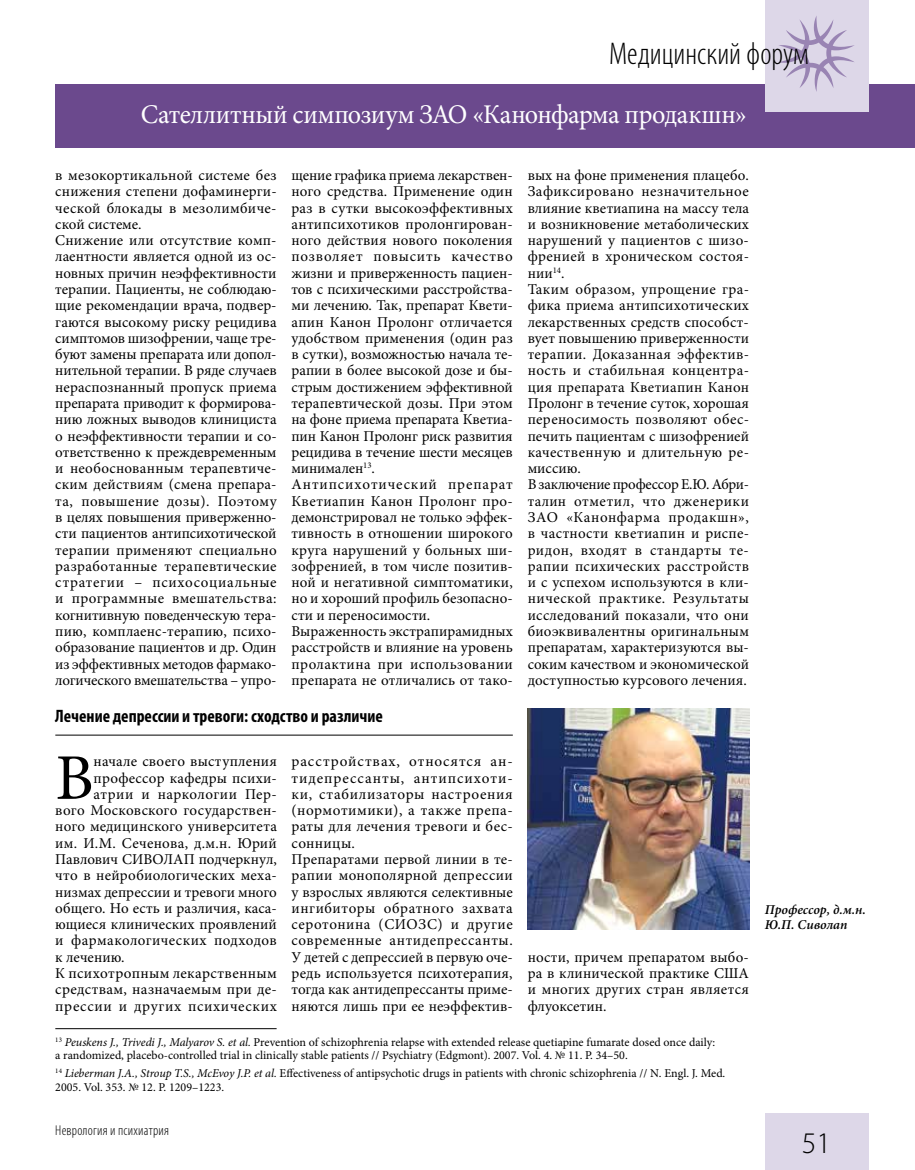
<style>
.page{position:relative;width:915px;height:1170px;background:#fff}
.page>*{position:absolute;margin:0;border:0;box-sizing:border-box;transform-origin:0 0}
.t1{font:65.1px "Minion Pro";color:#000}
.t2{font:300 condensed 31.5px "Myriad Pro";color:#000}
.t3{font:300 30px "Myriad Pro";color:#000}
.t4{font:27px "Minion Pro";letter-spacing:-.015em;color:#fff}
.t5{font:700 condensed 18px "Myriad Pro";color:#000}
.t6{font:15px/16.4px "Minion Pro";letter-spacing:.01em;color:#000}
.t7{font:15px "Minion Pro";letter-spacing:.03em;color:#000}
.t8{font:15px "Minion Pro";letter-spacing:.04em;color:#000}
.t9{font:300 condensed 14.25px "Myriad Pro";letter-spacing:.015em;color:#000}
.t10{font:italic 600 13.5px/15px "Minion Pro";color:#000}
.t11{font:12px/13.5px "Minion Pro";color:#000}
.s1{font-style:italic}
</style>
<div class="page">
<div style="left:55px;top:84px;width:859px;height:63px;background:#6b498d"></div>
<div style="left:764px;top:1113px;width:103px;height:56px;background:#ddd7e8"></div>
<div style="left:764px;top:0;width:103px;height:111px;background:#ddd7e8"></div>
<svg style="left:779px;top:16px;width:75px;height:76px"></svg>
<hr style="left:55px;top:1028px;width:221px;height:1px;background:#000">
<hr style="left:55px;top:734px;width:457px;height:1px;background:#000">
<img style="left:527px;top:708px;width:221px;height:221px">
<h2 class="t2" style="left:608px;top:35px;width:201px">Медицинский форум</h2>
<h3 class="t4" style="left:141px;top:96px;width:607px">Сателлитный симпозиум ЗАО «Канонфарма продакшн»</h3>
<p class="t6" style="left:55px;top:167px;width:223px">в мезокортикальной системе без снижения степени дофаминерги&shy;ческой блокады в мезолимбиче&shy;ской системе.<br>Снижение или отсутствие комп&shy;лаентности является одной из ос&shy;новных причин неэффективности терапии. Пациенты, не соблюдаю&shy;щие рекомендации врача, подвер&shy;гаются высокому риску рецидива симптомов шизофрении, чаще тре&shy;буют замены препарата или допол&shy;нительной терапии. В ряде случаев нераспознанный пропуск приема препарата приводит к формирова&shy;нию ложных выводов клинициста о неэффективности терапии и со&shy;ответственно к преждевременным и необоснованным терапевтиче&shy;ским действиям (смена препара&shy;та, повышение дозы). Поэтому в целях повышения приверженно&shy;сти пациентов антипсихотической терапии применяют специально разработанные терапевтические стратегии – психосоциальные и программные вмешательства: когнитивную поведенческую тера&shy;пию, комплаенс-терапию, психо&shy;образование пациентов и др. Один из эффективных методов фармако&shy;логического вмешательства – упро-</p>
<p class="t6" style="left:291px;top:167px;width:223px">щение графика приема лекарствен&shy;ного средства. Применение один раз в сутки высокоэффективных антипсихотиков пролонгирован&shy;ного действия нового поколения позволяет повысить качество жизни и приверженность пациен&shy;тов с психическими расстройства&shy;ми лечению. Так, препарат Квети&shy;апин Канон Пролонг отличается удобством применения (один раз в сутки), возможностью начала те&shy;рапии в более высокой дозе и бы&shy;стрым достижением эффективной терапевтической дозы. При этом на фоне приема препарата Кветиа&shy;пин Канон Пролонг риск развития рецидива в течение шести месяцев минимален<sup>13</sup>.<br>Антипсихотический препарат<br>Кветиапин Канон Пролонг про&shy;демонстрировал не только эффек&shy;тивность в отношении широкого круга нарушений у больных ши&shy;зофренией, в том числе позитив&shy;ной и негативной симптоматики, но и хороший профиль безопасно&shy;сти и переносимости.<br>Выраженность экстрапирамидных расстройств и влияние на уровень пролактина при использовании препарата не отличались от тако-</p>
<p class="t6" style="left:527px;top:167px;width:223px">вых на фоне применения плацебо.<br>Зафиксировано незначительное влияние кветиапина на массу тела и возникновение метаболических нарушений у пациентов с шизо&shy;френией в хроническом состоя&shy;нии<sup>14</sup>.<br>Таким образом, упрощение гра&shy;фика приема антипсихотических лекарственных средств способст&shy;вует повышению приверженности терапии. Доказанная эффектив&shy;ность и стабильная концентра&shy;ция препарата Кветиапин Канон<br>Пролонг в течение суток, хорошая переносимость позволяют обес&shy;печить пациентам с шизофренией качественную и длительную ре&shy;миссию.<br>В заключение профессор Е.Ю. Абри&shy;талин отметил, что дженерики<br>ЗАО «Канонфарма продакшн», в частности кветиапин и риспе&shy;ридон, входят в стандарты те&shy;рапии психических расстройств и с успехом используются в кли&shy;нической практике. Результаты исследований показали, что они биоэквивалентны оригинальным препаратам, характеризуются вы&shy;соким качеством и экономической доступностью курсового лечения.</p>
<p class="t5" style="left:55px;top:704px;width:329px">Лечение депрессии и тревоги: сходство и различие</p>
<h1 class="t1" style="left:55px;top:734px;width:40px">В</h1>
<p class="t6" style="left:94px;top:753px;width:185px">начале своего выступления</p>
<p class="t6" style="left:94px;top:769px;width:185px">профессор кафедры психи-</p>
<p class="t7" style="left:94px;top:784px;width:185px">атрии и наркологии Пер-</p>
<p class="t6" style="left:55px;top:802px;width:223px">вого Московского государствен-</p>
<p class="t6" style="left:55px;top:818px;width:223px">ного медицинского университета</p>
<p class="t6" style="left:55px;top:834px;width:223px">им. И.М. Сеченова, д.м.н. Юрий</p>
<p class="t6" style="left:55px;top:851px;width:223px">Павлович СИВОЛАП подчеркнул,</p>
<p class="t6" style="left:55px;top:867px;width:223px">что в нейробиологических меха-</p>
<p class="t6" style="left:55px;top:883px;width:223px">низмах депрессии и тревоги много</p>
<p class="t6" style="left:55px;top:899px;width:223px">общего. Но есть и различия, каса-</p>
<p class="t6" style="left:55px;top:916px;width:223px">ющиеся клинических проявлений</p>
<p class="t7" style="left:55px;top:930px;width:223px">и фармакологических подходов</p>
<p class="t6" style="left:55px;top:948px;width:71px">к лечению.</p>
<p class="t6" style="left:55px;top:964px;width:223px">К психотропным лекарственным</p>
<p class="t6" style="left:55px;top:981px;width:223px">средствам, назначаемым при де-</p>
<p class="t8" style="left:55px;top:995px;width:223px">прессии и других психических</p>
<p class="t6" style="left:291px;top:753px;width:223px">расстройствах, относятся ан&shy;тидепрессанты, антипсихоти&shy;ки, стабилизаторы настроения (нормотимики), а также препа&shy;раты для лечения тревоги и бес&shy;сонницы.<br>Препаратами первой линии в те&shy;рапии монополярной депрессии у взрослых являются селективные ингибиторы обратного захвата серотонина (СИОЗС) и другие современные антидепрессанты.<br>У детей с депрессией в первую оче&shy;редь используется психотерапия, тогда как антидепрессанты приме&shy;няются лишь при ее неэффектив-</p>
<p class="t6" style="left:527px;top:948px;width:223px;text-align:justify">ности, причем препаратом выбо&shy;ра в клинической практике США и многих других стран является флуоксетин.</p>
<p class="t11" style="left:55px;top:1035px;width:661px"><sup>13</sup> <span class="s1">Peuskens J., Trivedi J., Malyarov S. et al.</span> Prevention of schizophrenia relapse with extended release quetiapine fumarate dosed once daily: a randomized, placebo-controlled trial in clinically stable patients // Psychiatry (Edgmont). 2007. Vol. 4. № 11. P. 34–50.</p>
<p class="t11" style="left:55px;top:1066px;width:671px"><sup>14</sup> <span class="s1">Lieberman J.A., Stroup T.S., McEvoy J.P. et al.</span> Effectiveness of antipsychotic drugs in patients with chronic schizophrenia // N. Engl. J. Med.<br>2005. Vol. 353. № 12. P. 1209–1223.</p>
<p class="t9" style="left:55px;top:1121px;width:115px">Неврология и психиатрия</p>
<p class="t10" style="left:764px;top:902px;width:102px">Профессор, д.м.н.<br>Ю.П. Сиволап</p>
<h3 class="t3" style="left:801px;top:1125px;width:31px">51</h3>
</div>
